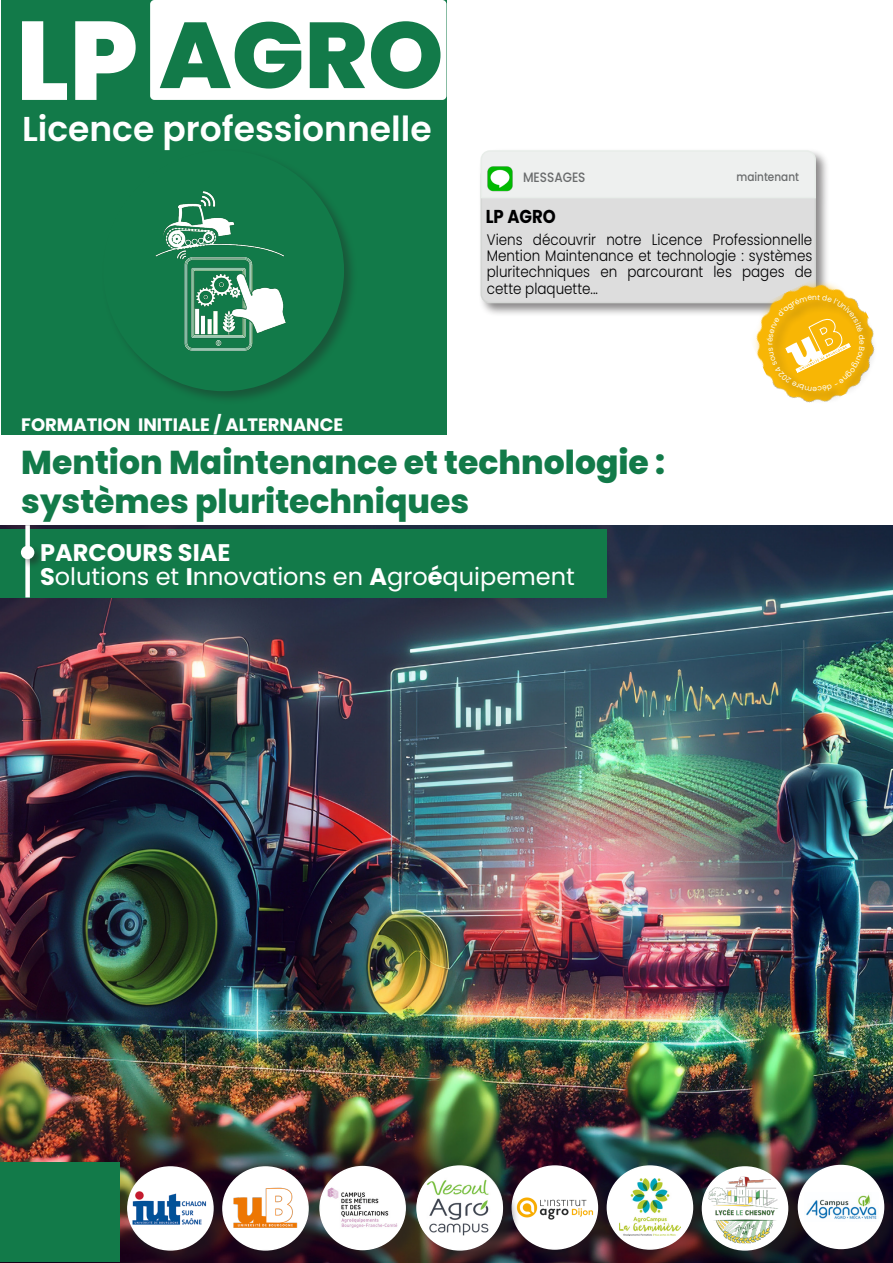
<style>
.page{position:relative;width:893px;height:1263px;background:#fff}
.page>*{position:absolute;margin:0;border:0;box-sizing:border-box;transform-origin:0 0}
.t1{font:600 34.5px "Poppins";color:#fff}
.t2{font:800 33px "Poppins";color:#127a49}
.texte{font:24px "Poppins";color:#fff}
.texte-2{font:700 24px "Poppins";color:#fff}
.t3{font:700 18.6px "Poppins";color:#000001;scale:.88 1}
.texte-3{font:700 18px "Poppins";color:#fff}
.t4{font:300 15.3px/16.2px "Poppins";color:#000001;text-align:justify;scale:.88 1}
.t5{font:500 13.5px "Poppins";color:#696b6c;scale:.88 1}
.t6{font:500 11.85px "Poppins";color:#696b6c;scale:.88 1}
.s1{font-weight:700}
</style>
<div class="page">
<img style="left:1px;top:525px;width:892px;height:738px">
<div style="left:1px;top:1px;width:445px;height:524px;background:#127a49"></div>
<div style="left:1px;top:435px;width:892px;height:90px;background:#fff"></div>
<div style="left:101px;top:148px;width:257px;height:257px;background:#231f20;opacity:.39"></div>
<div style="left:103px;top:150px;width:241px;height:241px;background:#127a49;border-radius:50%"></div>
<div style="left:150px;top:0;width:296px;height:100px;background:#fff;border-radius:4px"></div>
<div style="left:479px;top:148px;width:351px;height:170px;background:#231f20;opacity:.53"></div>
<div style="left:481px;top:167px;width:334px;height:136px;background:#ddd;border-radius:9px"></div>
<div style="left:480px;top:166px;width:336px;height:137px;border:2px solid #d4d6d4;border-radius:9px"></div>
<div style="left:480px;top:150px;width:337px;height:49px;background:#eef0ef"></div>
<img style="left:483px;top:163px;width:36px;height:31px">
<div style="left:0;top:1162px;width:120px;height:100px;background:#127a49"></div>
<svg style="left:22px;top:21px;width:114px;height:79px"></svg>
<svg style="left:160px;top:21px;width:280px;height:68px"></svg>
<div style="left:0;top:529px;width:607px;height:68px;background:#127a49"></div>
<div style="left:25px;top:525px;width:5px;height:72px;background:#fff"></div>
<div style="left:20px;top:544px;width:25px;height:26px;background:#231f20;opacity:.47"></div>
<div style="left:21px;top:546px;width:13px;height:13px;background:#fff;border-radius:50%"></div>
<img style="left:155px;top:191px;width:131px;height:160px">
<div style="left:128px;top:1167px;width:102px;height:96px;background:#231f20;opacity:.52"></div>
<div style="left:128px;top:1167px;width:85px;height:83px;background:#fff;border-radius:50%"></div>
<img style="left:128px;top:1184px;width:85px;height:47px">
<div style="left:127px;top:1166px;width:87px;height:84px;border:2px solid #fff;border-radius:50%"></div>
<div style="left:513px;top:1166px;width:102px;height:97px;background:#231f20;opacity:.52"></div>
<img style="left:520px;top:1168px;width:74px;height:79px">
<div style="left:512px;top:1165px;width:86px;height:85px;border:2px solid #fff;border-radius:50%"></div>
<div style="left:608px;top:1166px;width:102px;height:97px;background:#231f20;opacity:.52"></div>
<div style="left:607px;top:1166px;width:85px;height:83px;background:#fff;border-radius:50%"></div>
<img style="left:619px;top:1179px;width:61px;height:56px">
<div style="left:607px;top:1165px;width:86px;height:85px;border:2px solid #fff;border-radius:50%"></div>
<div style="left:703px;top:1167px;width:102px;height:96px;background:#231f20;opacity:.52"></div>
<div style="left:702px;top:1167px;width:86px;height:83px;background:#fff;border-radius:50%"></div>
<img style="left:708px;top:1177px;width:70px;height:66px">
<div style="left:702px;top:1166px;width:86px;height:84px;border:2px solid #fff;border-radius:50%"></div>
<div style="left:799px;top:1166px;width:94px;height:97px;background:#231f20;opacity:.52"></div>
<div style="left:798px;top:1165px;width:85px;height:83px;background:#fff;border-radius:50%"></div>
<img style="left:806px;top:1194px;width:71px;height:25px">
<div style="left:798px;top:1165px;width:86px;height:84px;border:2px solid #fff;border-radius:50%"></div>
<div style="left:223px;top:1167px;width:103px;height:96px;background:#231f20;opacity:.52"></div>
<div style="left:223px;top:1167px;width:85px;height:83px;background:#fff;border-radius:50%"></div>
<img style="left:233px;top:1187px;width:65px;height:41px">
<div style="left:222px;top:1166px;width:87px;height:84px;border:2px solid #fff;border-radius:50%"></div>
<div style="left:321px;top:1167px;width:102px;height:96px;background:#231f20;opacity:.52"></div>
<div style="left:320px;top:1166px;width:85px;height:83px;background:#fff;border-radius:50%"></div>
<img style="left:325px;top:1185px;width:80px;height:57px">
<div style="left:319px;top:1166px;width:87px;height:84px;border:2px solid #fff;border-radius:50%"></div>
<div style="left:418px;top:1167px;width:102px;height:96px;background:#231f20;opacity:.52"></div>
<div style="left:417px;top:1167px;width:85px;height:83px;background:#fff;border-radius:50%"></div>
<img style="left:424px;top:1175px;width:71px;height:66px">
<div style="left:416px;top:1166px;width:87px;height:84px;border:2px solid #fff;border-radius:50%"></div>
<img style="left:738px;top:265px;width:106px;height:109px">
<div style="left:766px;top:293px;width:112px;height:112px;background:#231f20;opacity:.47"></div>
<svg style="left:767px;top:295px;width:98px;height:97px"></svg>
<p class="t1" style="left:22px;top:109px;width:411px">Licence professionnelle</p>
<p class="texte-3" style="left:21px;top:414px;width:324px">FORMATION INITIALE / ALTERNANCE</p>
<p class="t5" style="left:523px;top:170px;width:73px">MESSAGES</p>
<p class="t6" style="left:736px;top:170px;width:73px">maintenant</p>
<p class="t3" style="left:486px;top:206px;width:81px">LP AGRO</p>
<p class="t4" style="left:487px;top:232px;width:371px">Viens découvrir notre Licence Professionnelle Mention Maintenance et technologie : systèmes pluritechniques en parcourant les pages de cette plaquette...</p>
<p class="t2" style="left:21px;top:443px;width:645px">Mention Maintenance et technologie :</p>
<p class="t2" style="left:21px;top:482px;width:449px">systèmes pluritechniques</p>
<p class="texte-2" style="left:40px;top:539px;width:192px">PARCOURS SIAE</p>
<p class="texte" style="left:40px;top:563px;width:536px"><span class="s1">S</span>olutions et <span class="s1">I</span>nnovations en <span class="s1">A</span>gro<span class="s1">é</span>quipement</p>
</div>
